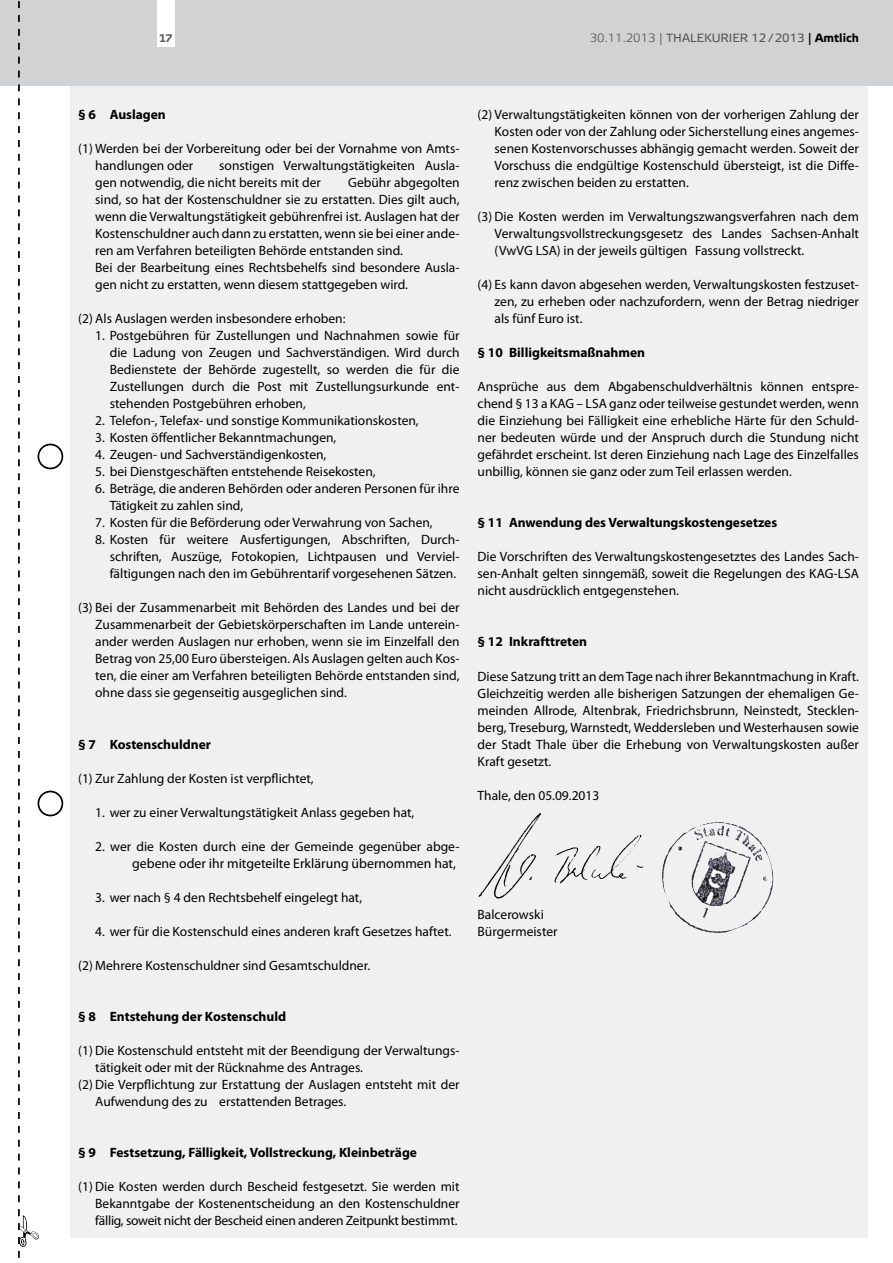
<style>
.page{position:relative;width:893px;height:1263px;background:#fff}
.page>*{position:absolute;margin:0;border:0;box-sizing:border-box;transform-origin:0 0}
.t1{font:13.8px "Myriad Pro";color:#000}
.t2{font:13.5px/17px "Myriad Pro";color:#000;text-align:justify}
.t3{font:700 13.5px "Myriad Pro";color:#000}
.t4{font:12px "Elektra Text Pro";color:#58585a}
.t5{font:900 10.5px "Diavlo";color:#58585a}
.s1{font-family:"Elektra Light Pro"}
.s2{color:#000}
.s3{font-weight:700;color:#000}
</style>
<div class="page">
<div style="left:70px;top:0;width:797px;height:1237px;background:#f0f0f1"></div>
<div style="left:0;top:0;width:893px;height:85px;background:#d1d2d4"></div>
<div style="left:157px;top:0;width:17px;height:47px;background:#fff"></div>
<svg style="left:18px;top:1px;width:21px;height:1257px"></svg>
<div style="left:38px;top:444px;width:25px;height:25px;border:2px solid #000;border-radius:50%"></div>
<div style="left:38px;top:791px;width:25px;height:25px;border:2px solid #000;border-radius:50%"></div>
<img style="left:478px;top:813px;width:166px;height:86px">
<img style="left:662px;top:822px;width:112px;height:88px">
<p class="t5" style="left:160px;top:31px;width:14px">17</p>
<p class="t4" style="left:590px;top:32px;width:271px"><span class="s1">30.11.2013 |</span> THALEKURIER 12/2013 <span class="s2">|</span> <span class="s3">Amtlich</span></p>
<p class="t3" style="left:78px;top:107px;width:89px">§ 6 Auslagen</p>
<p class="t2" style="left:95px;top:140px;width:366px;text-indent:-17px">(1) Werden bei der Vorbereitung oder bei der Vornahme von Amts&shy;handlungen oder</p>
<p class="t2" style="left:95px;top:157px;width:366px;text-indent:124px">sonstigen Verwaltungstätigkeiten Ausla&shy;gen notwendig, die nicht bereits mit der</p>
<p class="t2" style="left:95px;top:174px;width:366px;text-align:left;text-indent:253px">Gebühr abgegolten sind, so hat der Kostenschuldner sie zu erstatten. Dies gilt auch, wenn die Verwaltungstätigkeit gebührenfrei ist. Auslagen hat der Kostenschuldner auch dann zu erstatten, wenn sie bei einer ande&shy;ren am Verfahren beteiligten Behörde entstanden sind.<br>Bei der Bearbeitung eines Rechtsbehelfs sind besondere Ausla&shy;gen nicht zu erstatten, wenn diesem stattgegeben wird.</p>
<p class="t2" style="left:78px;top:310px;width:269px">(2) Als Auslagen werden insbesondere erhoben:</p>
<p class="t2" style="left:110px;top:327px;width:351px;text-indent:-14px">1. Postgebühren für Zustellungen und Nachnahmen sowie für die Ladung von Zeugen und Sachverständigen. Wird durch Bedienstete der Behörde zugestellt, so werden die für die Zustellungen durch die Post mit Zustellungsurkunde ent&shy;stehenden Postgebühren erhoben,</p>
<p class="t2" style="left:95px;top:413px;width:325px">2. Telefon-, Telefax- und sonstige Kommunikationskosten,</p>
<p class="t2" style="left:95px;top:430px;width:243px">3. Kosten öffentlicher Bekanntmachungen,</p>
<p class="t2" style="left:95px;top:447px;width:233px">4. Zeugen- und Sachverständigenkosten,</p>
<p class="t2" style="left:95px;top:464px;width:282px">5. bei Dienstgeschäften entstehende Reisekosten,</p>
<p class="t2" style="left:110px;top:481px;width:351px;text-indent:-14px">6. Beträge, die anderen Behörden oder anderen Personen für ihre<br>Tätigkeit zu zahlen sind,</p>
<p class="t2" style="left:95px;top:515px;width:339px">7. Kosten für die Beförderung oder Verwahrung von Sachen,</p>
<p class="t2" style="left:110px;top:532px;width:351px;text-indent:-14px">8. Kosten für weitere Ausfertigungen, Abschriften, Durch&shy;schriften, Auszüge, Fotokopien, Lichtpausen und Verviel&shy;fältigungen nach den im Gebührentarif vorgesehenen Sätzen.</p>
<p class="t2" style="left:95px;top:600px;width:366px;text-indent:-17px">(3) Bei der Zusammenarbeit mit Behörden des Landes und bei der Zusammenarbeit der Gebietskörperschaften im Lande unterein&shy;ander werden Auslagen nur erhoben, wenn sie im Einzelfall den Betrag von 25,00 Euro übersteigen. Als Auslagen gelten auch Kos&shy;ten, die einer am Verfahren beteiligten Behörde entstanden sind, ohne dass sie gegenseitig ausgeglichen sind.</p>
<p class="t3" style="left:78px;top:736px;width:134px">§ 7 Kostenschuldner</p>
<p class="t2" style="left:78px;top:770px;width:237px">(1) Zur Zahlung der Kosten ist verpflichtet,</p>
<p class="t2" style="left:95px;top:804px;width:321px">1. wer zu einer Verwaltungstätigkeit Anlass gegeben hat,</p>
<p class="t2" style="left:95px;top:838px;width:366px">2. wer die Kosten durch eine der Gemeinde gegenüber abge-</p>
<p class="t1" style="left:132px;top:855px;width:325px">gebene oder ihr mitgeteilte Erklärung übernommen hat,</p>
<p class="t2" style="left:95px;top:889px;width:268px">3. wer nach § 4 den Rechtsbehelf eingelegt hat,</p>
<p class="t2" style="left:95px;top:923px;width:358px">4. wer für die Kostenschuld eines anderen kraft Gesetzes haftet.</p>
<p class="t2" style="left:78px;top:957px;width:293px">(2) Mehrere Kostenschuldner sind Gesamtschuldner.</p>
<p class="t3" style="left:78px;top:1008px;width:209px">§ 8 Entstehung der Kostenschuld</p>
<p class="t2" style="left:78px;top:1042px;width:383px">(1) Die Kostenschuld entsteht mit der Beendigung der Verwaltungs-</p>
<p class="t2" style="left:95px;top:1059px;width:269px">tätigkeit oder mit der Rücknahme des Antrages.</p>
<p class="t2" style="left:78px;top:1076px;width:383px">(2) Die Verpflichtung zur Erstattung der Auslagen entsteht mit der</p>
<p class="t2" style="left:95px;top:1093px;width:253px">Aufwendung des zu erstattenden Betrages.</p>
<p class="t3" style="left:78px;top:1144px;width:340px">§ 9 Festsetzung, Fälligkeit, Vollstreckung, Kleinbeträge</p>
<p class="t2" style="left:95px;top:1178px;width:366px;text-indent:-17px">(1) Die Kosten werden durch Bescheid festgesetzt. Sie werden mit Bekanntgabe der Kostenentscheidung an den Kostenschuldner fällig, soweit nicht der Bescheid einen anderen Zeitpunkt bestimmt.</p>
<p class="t2" style="left:495px;top:106px;width:366px;text-indent:-17px">(2) Verwaltungstätigkeiten können von der vorherigen Zahlung der Kosten oder von der Zahlung oder Sicherstellung eines angemes&shy;senen Kostenvorschusses abhängig gemacht werden. Soweit der Vorschuss die endgültige Kostenschuld übersteigt, ist die Diffe&shy;renz zwischen beiden zu erstatten.</p>
<p class="t2" style="left:495px;top:208px;width:366px;text-indent:-17px">(3) Die Kosten werden im Verwaltungszwangsverfahren nach dem Verwaltungsvollstreckungsgesetz des Landes Sachsen-Anhalt (VwVG LSA) in der jeweils gültigen Fassung vollstreckt.</p>
<p class="t2" style="left:495px;top:276px;width:366px;text-indent:-17px">(4) Es kann davon abgesehen werden, Verwaltungskosten festzuset&shy;zen, zu erheben oder nachzufordern, wenn der Betrag niedriger als fünf Euro ist.</p>
<p class="t3" style="left:478px;top:345px;width:169px">§ 10 Billigkeitsmaßnahmen</p>
<p class="t2" style="left:478px;top:379px;width:383px">Ansprüche aus dem Abgabenschuldverhältnis können entspre&shy;chend § 13 a KAG – LSA ganz oder teilweise gestundet werden, wenn die Einziehung bei Fälligkeit eine erhebliche Härte für den Schuld&shy;ner bedeuten würde und der Anspruch durch die Stundung nicht gefährdet erscheint. Ist deren Einziehung nach Lage des Einzelfalles unbillig, können sie ganz oder zum Teil erlassen werden.</p>
<p class="t3" style="left:478px;top:515px;width:301px">§ 11 Anwendung des Verwaltungskostengesetzes</p>
<p class="t2" style="left:478px;top:549px;width:383px">Die Vorschriften des Verwaltungskostengesetztes des Landes Sach&shy;sen-Anhalt gelten sinngemäß, soweit die Regelungen des KAG-LSA nicht ausdrücklich entgegenstehen.</p>
<p class="t3" style="left:478px;top:634px;width:111px">§ 12 Inkrafttreten</p>
<p class="t2" style="left:478px;top:668px;width:383px">Diese Satzung tritt an dem Tage nach ihrer Bekanntmachung in Kraft.<br>Gleichzeitig werden alle bisherigen Satzungen der ehemaligen Ge&shy;meinden Allrode, Altenbrak, Friedrichsbrunn, Neinstedt, Stecklen&shy;berg, Treseburg, Warnstedt, Weddersleben und Westerhausen sowie der Stadt Thale über die Erhebung von Verwaltungskosten außer Kraft gesetzt.</p>
<p class="t2" style="left:478px;top:787px;width:123px">Thale, den 05.09.2013</p>
<p class="t2" style="left:478px;top:906px;width:81px">Balcerowski<br>Bürgermeister</p>
</div>
